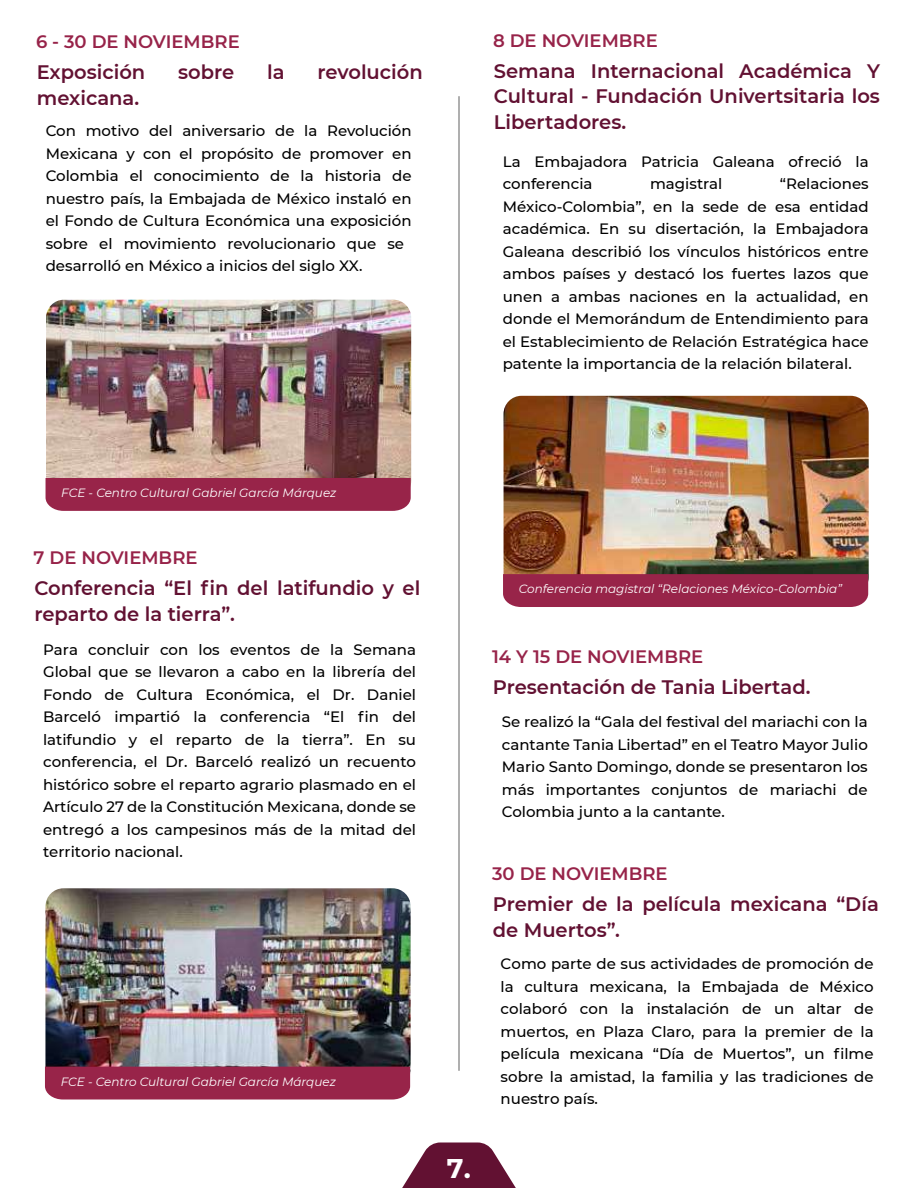
<style>
.page{position:relative;width:918px;height:1188px;background:#fff}
.page>*{position:absolute;margin:0;border:0;box-sizing:border-box;transform-origin:0 0}
.t1{font:700 27px "Montserrat";color:#fff}
.t2{font:600 19.5px/25.5px "Montserrat";color:#621132}
.t3{font:600 18px "Montserrat";color:#972349}
.t4{font:500 15px/22.5px "Montserrat";color:#000;text-align:justify}
.t5{font:italic 12px "Montserrat";color:#fff}
</style>
<div class="page">
<svg style="left:402px;top:1143px;width:114px;height:45px"></svg>
<hr style="left:459px;top:96px;width:1px;height:975px;background:#606060">
<img style="left:46px;top:300px;width:365px;height:178px">
<div style="left:46px;top:478px;width:365px;height:33px;background:#982449"></div>
<img style="left:504px;top:396px;width:365px;height:199px">
<div style="left:503px;top:574px;width:365px;height:33px;background:#982449"></div>
<img style="left:45px;top:888px;width:366px;height:200px">
<div style="left:45px;top:1067px;width:365px;height:33px;background:#982449"></div>
<p class="t3" style="left:36px;top:29px;width:205px">6 - 30 DE NOVIEMBRE</p>
<h2 class="t2" style="left:37px;top:59px;width:110px">Exposición</h2>
<h2 class="t2" style="left:178px;top:59px;width:58px">sobre</h2>
<h2 class="t2" style="left:267px;top:59px;width:19px">la</h2>
<h2 class="t2" style="left:317px;top:59px;width:107px">revolución</h2>
<h2 class="t2" style="left:37px;top:84px;width:104px">mexicana.</h2>
<p class="t4" style="left:46px;top:119px;width:367px;text-align:left">Con motivo del aniversario de la Revolución Mexicana y con el propósito de promover en Colombia el conocimiento de la historia de nuestro país, la Embajada de México instaló en el Fondo de Cultura Económica una exposición sobre el movimiento revolucionario que se desarrolló en México a inicios del siglo XX.</p>
<p class="t3" style="left:493px;top:27px;width:166px">8 DE NOVIEMBRE</p>
<h2 class="t2" style="left:494px;top:57px;width:388px;text-align:justify">Semana Internacional Académica Y Cultural - Fundación Univertsitaria los Libertadores.</h2>
<p class="t4" style="left:503px;top:150px;width:367px">La Embajadora Patricia Galeana ofreció la conferencia</p>
<p class="t4" style="left:503px;top:172px;width:367px;text-indent:277px">“Relaciones México-Colombia”, en la sede de esa entidad académica. En su disertación, la Embajadora Galeana describió los vínculos históricos entre ambos países y destacó los fuertes lazos que unen a ambas naciones en la actualidad, en donde el Memorándum de Entendimiento para el Establecimiento de Relación Estratégica hace patente la importancia de la relación bilateral.</p>
<p class="t4" style="left:650px;top:172px;width:74px">magistral</p>
<p class="t5" style="left:61px;top:485px;width:277px">FCE - Centro Cultural Gabriel García Márquez</p>
<p class="t3" style="left:34px;top:545px;width:165px">7 DE NOVIEMBRE</p>
<h2 class="t2" style="left:34px;top:575px;width:388px">Conferencia “El fin del latifundio y el reparto de la tierra”.</h2>
<p class="t4" style="left:43px;top:637px;width:375px">Para concluir con los eventos de la Semana Global que se llevaron a cabo en la librería del Fondo de Cultura Económica, el Dr. Daniel Barceló impartió la conferencia “El fin del latifundio y el reparto de la tierra”. En su conferencia, el Dr. Barceló realizó un recuento histórico sobre el reparto agrario plasmado en el Artículo 27 de la Constitución Mexicana, donde se entregó a los campesinos más de la mitad del territorio nacional.</p>
<p class="t5" style="left:61px;top:1073px;width:277px">FCE - Centro Cultural Gabriel García Márquez</p>
<h1 class="t1" style="left:447px;top:1148px;width:26px">7.</h1>
<p class="t5" style="left:519px;top:581px;width:325px">Conferencia magistral “Relaciones México-Colombia”</p>
<p class="t3" style="left:492px;top:644px;width:213px">14 Y 15 DE NOVIEMBRE</p>
<h2 class="t2" style="left:493px;top:674px;width:319px">Presentación de Tania Libertad.</h2>
<p class="t4" style="left:502px;top:710px;width:368px">Se realizó la “Gala del festival del mariachi con la cantante Tania Libertad” en el Teatro Mayor Julio Mario Santo Domingo, donde se presentaron los más importantes conjuntos de mariachi de Colombia junto a la cantante.</p>
<p class="t3" style="left:492px;top:861px;width:177px">30 DE NOVIEMBRE</p>
<h2 class="t2" style="left:493px;top:891px;width:388px">Premier de la película mexicana “Día de Muertos”.</h2>
<p class="t4" style="left:501px;top:952px;width:375px">Como parte de sus actividades de promoción de la cultura mexicana, la Embajada de México colaboró con la instalación de un altar de muertos, en Plaza Claro, para la premier de la película mexicana “Día de Muertos”, un filme sobre la amistad, la familia y las tradiciones de nuestro país.</p>
</div>
